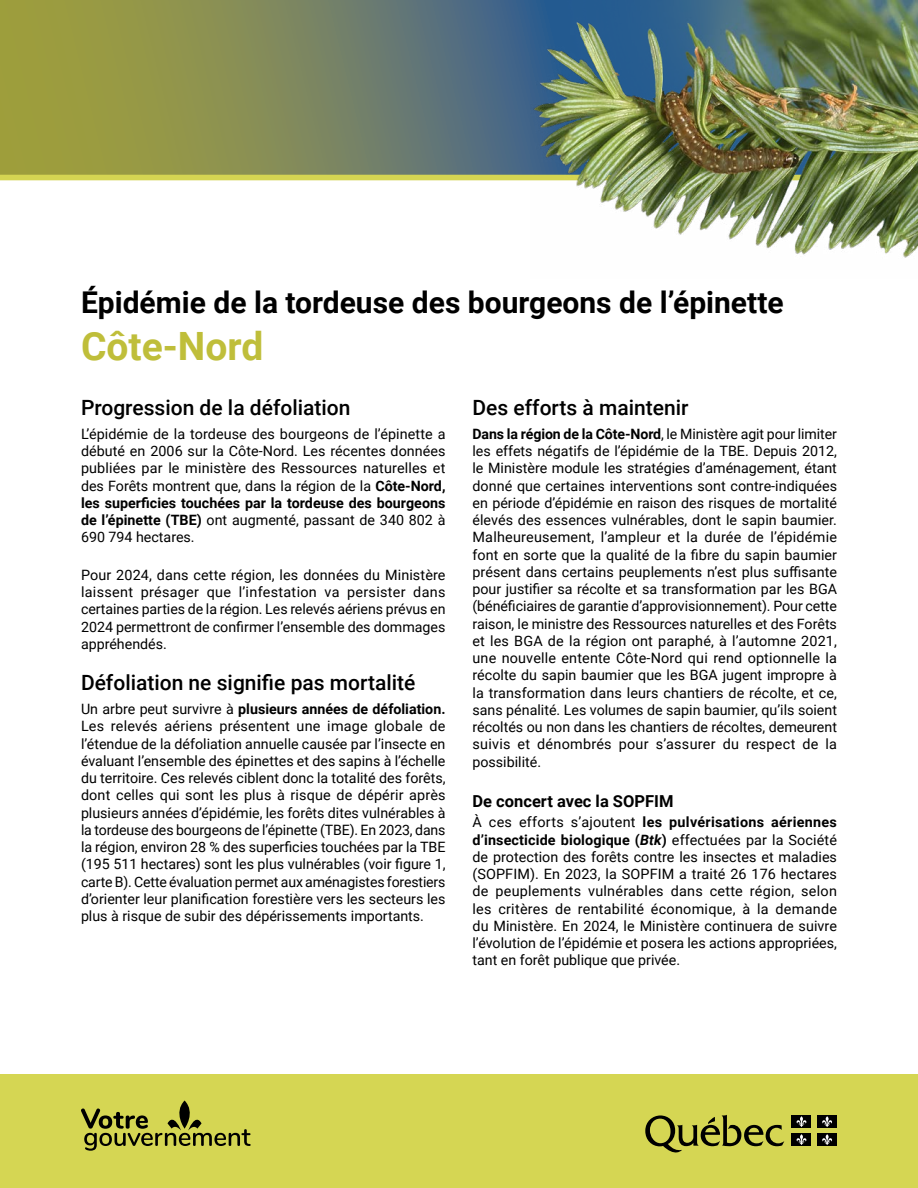
<style>
.page{position:relative;width:918px;height:1188px;background:#fff}
.page>*{position:absolute;margin:0;border:0;box-sizing:border-box;transform-origin:0 0}
.t1{font:700 39px "Roboto";color:#bfbe3a}
.t2{font:700 30px "Roboto";color:#000}
.t3{font:500 21px "Roboto";color:#000}
.t4{font:700 16.5px "Roboto";color:#000}
.t5{font:14.25px/17.2px "Roboto";color:#000;text-align:justify}
.s1{font-weight:700}
.s2{font-weight:700;font-style:italic}
</style>
<div class="page">
<div style="left:0;top:1074px;width:918px;height:114px;background:#d5d653"></div>
<svg style="left:0;top:0;width:530px;height:175px;background:#7d885c"></svg>
<div style="left:0;top:175px;width:918px;height:5px;background:#d5d552"></div>
<img style="left:530px;top:0;width:388px;height:258px">
<svg style="left:81px;top:1101px;width:170px;height:50px"></svg>
<svg style="left:645px;top:1115px;width:139px;height:37px"></svg>
<div style="left:792px;top:1115px;width:19px;height:13px;background:#000"></div>
<svg style="left:796px;top:1116px;width:11px;height:11px"></svg>
<div style="left:817px;top:1115px;width:20px;height:13px;background:#000"></div>
<svg style="left:822px;top:1116px;width:10px;height:11px"></svg>
<div style="left:792px;top:1133px;width:19px;height:13px;background:#000"></div>
<svg style="left:796px;top:1134px;width:11px;height:11px"></svg>
<div style="left:817px;top:1133px;width:20px;height:13px;background:#000"></div>
<svg style="left:822px;top:1134px;width:10px;height:11px"></svg>
<h1 class="t2" style="left:81px;top:281px;width:704px">Épidémie de la tordeuse des bourgeons de l’épinette</h1>
<h1 class="t1" style="left:81px;top:319px;width:184px">Côte-Nord</h1>
<h2 class="t3" style="left:81px;top:393px;width:271px">Progression de la défoliation</h2>
<p class="t5" style="left:81px;top:425px;width:366px">L’épidémie de la tordeuse des bourgeons de l’épinette a débuté en 2006 sur la Côte-Nord. Les récentes données publiées par le ministère des Ressources naturelles et des Forêts montrent que, dans la région de la <span class="s1">Côte-Nord, les superficies touchées par la tordeuse des bourgeons de l’épinette (TBE)</span> ont augmenté, passant de 340 802 à 690 794 hectares.</p>
<p class="t5" style="left:81px;top:566px;width:366px">Pour 2024, dans cette région, les données du Ministère laissent présager que l’infestation va persister dans certaines parties de la région. Les relevés aériens prévus en 2024 permettront de confirmer l’ensemble des dommages appréhendés.</p>
<h2 class="t3" style="left:81px;top:668px;width:336px">Défoliation ne signifie pas mortalité</h2>
<p class="t5" style="left:81px;top:700px;width:366px">Un arbre peut survivre à <span class="s1">plusieurs années de défoliation.<br></span>Les relevés aériens présentent une image globale de l’étendue de la défoliation annuelle causée par l’insecte en évaluant l’ensemble des épinettes et des sapins à l’échelle du territoire. Ces relevés ciblent donc la totalité des forêts, dont celles qui sont les plus à risque de dépérir après plusieurs années d’épidémie, les forêts dites vulnérables à la tordeuse des bourgeons de l’épinette (TBE). En 2023, dans la région, environ 28 % des superficies touchées par la TBE (195 511 hectares) sont les plus vulnérables (voir figure 1, carte B). Cette évaluation permet aux aménagistes forestiers d’orienter leur planification forestière vers les secteurs les plus à risque de subir des dépérissements importants.</p>
<h2 class="t3" style="left:472px;top:393px;width:218px">Des efforts à maintenir</h2>
<p class="t5" style="left:472px;top:425px;width:366px"><span class="s1">Dans la région de la Côte-Nord</span>, le Ministère agit pour limiter les effets négatifs de l’épidémie de la TBE. Depuis 2012, le Ministère module les stratégies d’aménagement, étant donné que certaines interventions sont contre-indiquées en période d’épidémie en raison des risques de mortalité élevés des essences vulnérables, dont le sapin baumier.<br>Malheureusement, l’ampleur et la durée de l’épidémie font en sorte que la qualité de la fibre du sapin baumier présent dans certains peuplements n’est plus suffisante pour justifier sa récolte et sa transformation par les BGA (bénéficiaires de garantie d’approvisionnement). Pour cette raison, le ministre des Ressources naturelles et des Forêts et les BGA de la région ont paraphé, à l’automne 2021, une nouvelle entente Côte-Nord qui rend optionnelle la récolte du sapin baumier que les BGA jugent impropre à la transformation dans leurs chantiers de récolte, et ce, sans pénalité. Les volumes de sapin baumier, qu’ils soient récoltés ou non dans les chantiers de récoltes, demeurent suivis et dénombrés pour s’assurer du respect de la possibilité.</p>
<h3 class="t4" style="left:472px;top:789px;width:202px">De concert avec la SOPFIM</h3>
<p class="t5" style="left:472px;top:813px;width:366px">À ces efforts s’ajoutent <span class="s1">les pulvérisations aériennes d’insecticide biologique (</span><span class="s2">Btk</span><span class="s1">)</span> effectuées par la Société de protection des forêts contre les insectes et maladies (SOPFIM). En 2023, la SOPFIM a traité 26 176 hectares de peuplements vulnérables dans cette région, selon les critères de rentabilité économique, à la demande du Ministère. En 2024, le Ministère continuera de suivre l’évolution de l’épidémie et posera les actions appropriées, tant en forêt publique que privée.</p>
</div>
